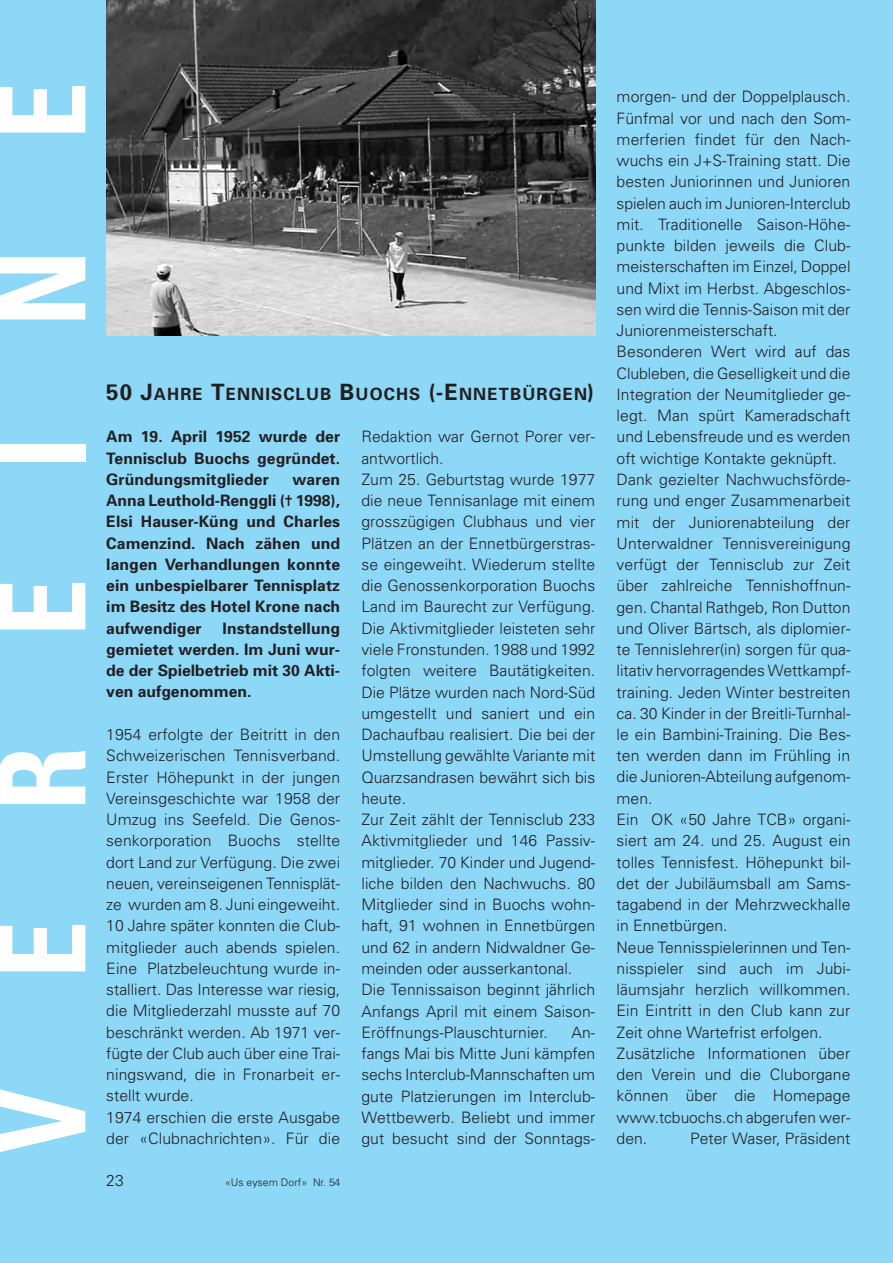
<style>
.page{position:relative;width:893px;height:1263px;background:#8dd7f7}
.page>*{position:absolute;margin:0;border:0;box-sizing:border-box;transform-origin:0 0}
.t1{font:700 condensed 119.25px "Univers";color:#fff}
.t2{font:700 16.8px "Univers";letter-spacing:.065em;color:#231f20}
.t3{font:300 15.75px/21.3px "Univers";letter-spacing:.005em;color:#231f20}
.t4{font:700 15.75px/21.3px "Univers";color:#231f20;text-align:justify}
.t5{font:300 10.5px "Univers";color:#231f20}
.s1{font-size:22.5px}
</style>
<div class="page">
<img style="left:106px;top:0;width:489px;height:336px">
<h1 class="t1" style="left:-1px;top:1153px;width:1072px;rotate:-90deg">VEREINE</h1>
<p class="t2" style="left:106px;top:388px;width:490px"><span class="s1">50 J</span>AHRE <span class="s1">T</span>ENNISCLUB <span class="s1">B</span>UOCHS <span class="s1">(-E</span>NNETBÜRGEN<span class="s1">)</span></p>
<p class="t4" style="left:106px;top:427px;width:235px">Am 19. April 1952 wurde der Tennisclub Buochs gegründet.<br>Gründungsmitglieder</p>
<p class="t3" style="left:361px;top:427px;width:235px">Redaktion war Gernot Porer ver&shy;antwortlich.<br>Zum 25. Geburtstag wurde 1977 die neue Tennisanlage mit einem grosszügigen Clubhaus und vier<br>Plätzen an der Ennetbürgerstras&shy;se eingeweiht. Wiederum stellte die Genossenkorporation Buochs<br>Land im Baurecht zur Verfügung.<br>Die Aktivmitglieder leisteten sehr viele Fronstunden. 1988 und 1992 folgten weitere Bautätigkeiten.<br>Die Plätze wurden nach Nord-Süd umgestellt und saniert und ein<br>Dachaufbau realisiert. Die bei der<br>Umstellung gewählte Variante mit<br>Quarzsandrasen bewährt sich bis heute.<br>Zur Zeit zählt der Tennisclub 233<br>Aktivmitglieder und 146 Passiv&shy;mitglieder. 70 Kinder und Jugend&shy;liche bilden den Nachwuchs. 80<br>Mitglieder sind in Buochs wohn&shy;haft, 91 wohnen in Ennetbürgen und 62 in andern Nidwaldner Ge&shy;meinden oder ausserkantonal.<br>Die Tennissaison beginnt jährlich<br>Anfangs April mit einem Saison-<br>Eröffnungs-Plauschturnier.</p>
<p class="t4" style="left:106px;top:470px;width:235px;text-indent:186px">waren Anna Leuthold-Renggli (✝ 1998), Elsi Hauser-Küng und Charles Camenzind. Nach zähen und langen Verhandlungen konnte ein unbespielbarer Tennisplatz im Besitz des Hotel Krone nach aufwendiger</p>
<p class="t4" style="left:106px;top:619px;width:235px;text-indent:116px">Instandstellung gemietet werden. Im Juni wur&shy;de der Spielbetrieb mit 30 Akti&shy;ven aufgenommen.</p>
<p class="t3" style="left:106px;top:725px;width:235px">1954 erfolgte der Beitritt in den<br>Schweizerischen Tennisverband.<br>Erster Höhepunkt in der jungen<br>Vereinsgeschichte war 1958 der<br>Umzug ins Seefeld. Die Genos&shy;senkorporation Buochs stellte dort Land zur Verfügung. Die zwei neuen, vereinseigenen Tennisplät&shy;ze wurden am 8. Juni eingeweiht.<br>10 Jahre später konnten die Club&shy;mitglieder auch abends spielen.<br>Eine Platzbeleuchtung wurde in&shy;stalliert. Das Interesse war riesig, die Mitgliederzahl musste auf 70 beschränkt werden. Ab 1971 ver&shy;fügte der Club auch über eine Trai&shy;ningswand, die in Fronarbeit er&shy;stellt wurde.<br>1974 erschien die erste Ausgabe der «Clubnachrichten». Für die</p>
<p class="t3" style="left:361px;top:1023px;width:235px;text-align:justify;text-indent:210px">An&shy;fangs Mai bis Mitte Juni kämpfen sechs Interclub-Mannschaften um gute Platzierungen im Interclub-Wettbewerb. Beliebt und immer gut besucht sind der Sonntags-</p>
<p class="t3" style="left:106px;top:1171px;width:19px">23</p>
<p class="t5" style="left:225px;top:1179px;width:117px">«Us eysem Dorf» Nr. 54</p>
<p class="t3" style="left:617px;top:87px;width:235px">morgen- und der Doppelplausch.<br>Fünfmal vor und nach den Som&shy;merferien findet für den Nach&shy;wuchs ein J+S-Training statt. Die besten Juniorinnen und Junioren spielen auch im Junioren-Interclub mit. Traditionelle Saison-Höhe&shy;punkte bilden jeweils die Club&shy;meisterschaften im Einzel, Doppel und Mixt im Herbst. Abgeschlos&shy;sen wird die Tennis-Saison mit der<br>Juniorenmeisterschaft.<br>Besonderen Wert wird auf das<br>Clubleben, die Geselligkeit und die<br>Integration der Neumitglieder ge&shy;legt. Man spürt Kameradschaft und Lebensfreude und es werden oft wichtige Kontakte geknüpft.<br>Dank gezielter Nachwuchsförde&shy;rung und enger Zusammenarbeit mit der Juniorenabteilung der<br>Unterwaldner Tennisvereinigung verfügt der Tennisclub zur Zeit über zahlreiche Tennishoffnun&shy;gen. Chantal Rathgeb, Ron Dutton und Oliver Bärtsch, als diplomier&shy;te Tennislehrer(in) sorgen für qua&shy;litativ hervorragendes Wettkampf&shy;training. Jeden Winter bestreiten ca. 30 Kinder in der Breitli-Turnhal&shy;le ein Bambini-Training. Die Bes&shy;ten werden dann im Frühling in die Junioren-Abteilung aufgenom&shy;men.<br>Ein OK «50 Jahre TCB» organi&shy;siert am 24. und 25. August ein tolles Tennisfest. Höhepunkt bil&shy;det der Jubiläumsball am Sams&shy;tagabend in der Mehrzweckhalle in Ennetbürgen.<br>Neue Tennisspielerinnen und Ten&shy;nisspieler sind auch im Jubi&shy;läumsjahr herzlich willkommen.<br>Ein Eintritt in den Club kann zur<br>Zeit ohne Wartefrist erfolgen.<br>Zusätzliche Informationen über den Verein und die Cluborgane können über die Homepage www.tcbuochs.ch abgerufen wer&shy;den.</p>
<p class="t3" style="left:690px;top:1129px;width:162px">Peter Waser, Präsident</p>
</div>
